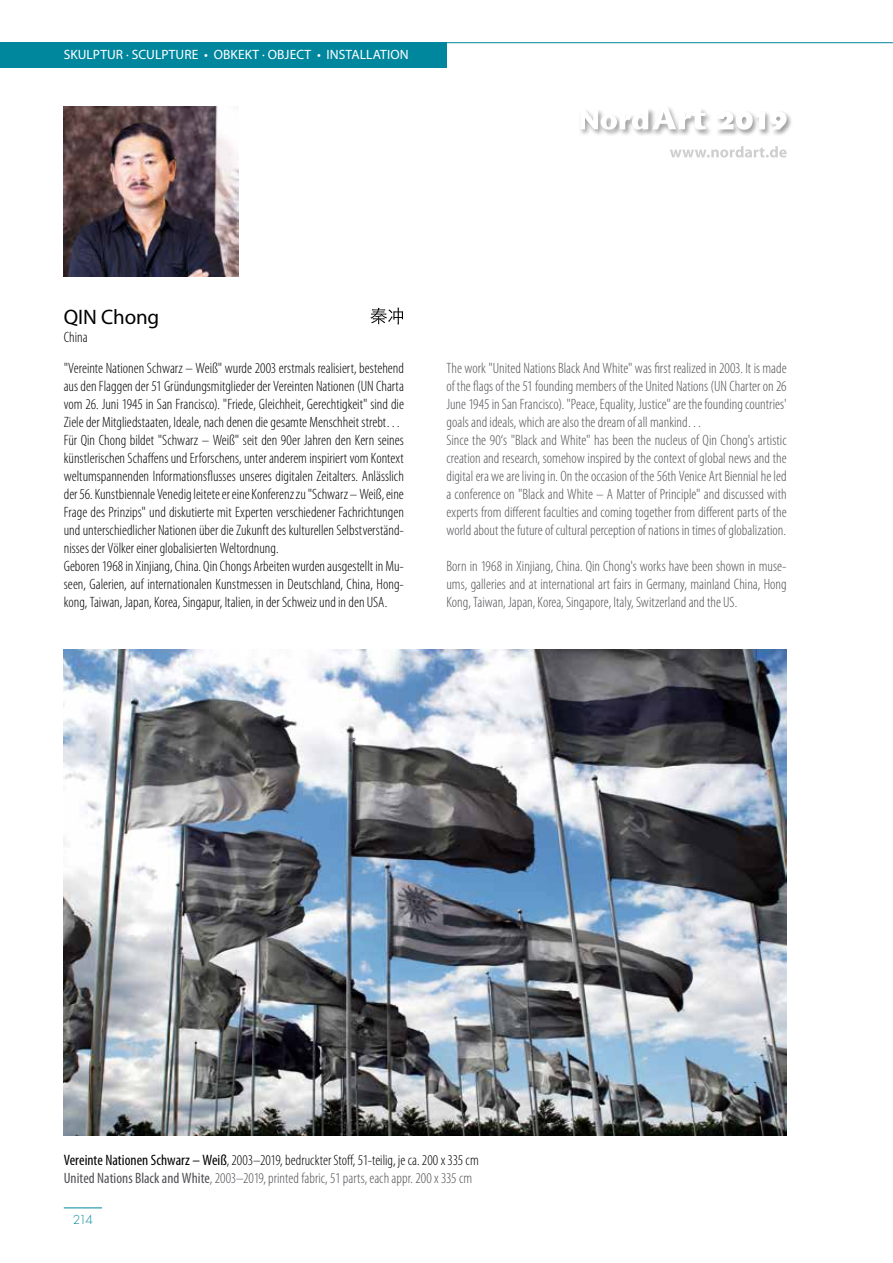
<style>
.page{position:relative;width:893px;height:1263px;background:#fff}
.page>*{position:absolute;margin:0;border:0;box-sizing:border-box;transform-origin:0 0}
.t1{font:21px "Myriad Pro";letter-spacing:-.005em;color:#000}
.t2{font:300 condensed 15px/18px "Myriad Pro";color:#000}
.t3{font:300 condensed 15px/18px "Myriad Pro";color:#514f53}
.t4{font:13.5px "Myriad Pro";letter-spacing:.005em;color:#fff}
.t5{font:300 12px "Futura Std";color:#00879e}
.s1{font-weight:400;font-size:15.15px}
.s2{font-weight:400;color:#514f53}
.s3{color:#514f53}
</style>
<div class="page">
<div style="left:0;top:43px;width:446px;height:25px;background:#00879e"></div>
<hr style="left:446px;top:42px;width:447px;height:1px;background:#00879e">
<hr style="left:64px;top:1207px;width:38px;height:1px;background:#00879e">
<div style="left:715px;top:111px;width:78px;height:26px;background:#000;opacity:.75"></div>
<svg style="left:716px;top:111px;width:71px;height:19px"></svg>
<svg style="left:670px;top:146px;width:117px;height:12px"></svg>
<div style="left:579px;top:107px;width:77px;height:30px;background:#000;opacity:.75"></div>
<div style="left:651px;top:105px;width:62px;height:32px;background:#000;opacity:.75"></div>
<svg style="left:580px;top:106px;width:126px;height:24px"></svg>
<svg style="left:370px;top:308px;width:33px;height:16px"></svg>
<img style="left:64px;top:650px;width:722px;height:486px">
<img style="left:64px;top:106px;width:175px;height:170px">
<p class="t4" style="left:64px;top:46px;width:346px">SKULPTUR · SCULPTURE • OBKEKT · OBJECT • INSTALLATION</p>
<h1 class="t1" style="left:64px;top:304px;width:97px">QIN Chong</h1>
<p class="t2" style="left:64px;top:322px;width:342px;line-height:30.5px">China<br>"Vereinte Nationen Schwarz – Weiß" wurde 2003 erstmals realisiert, bestehend</p>
<p class="t2" style="left:64px;top:377px;width:342px">aus den Flaggen der 51 Gründungsmitglieder der Vereinten Nationen (UN Charta vom 26. Juni 1945 in San Francisco). "Friede, Gleichheit, Gerechtigkeit" sind die Ziele der Mitgliedstaaten, Ideale, nach denen die gesamte Menschheit strebt… Für Qin Chong bildet "Schwarz – Weiß" seit den 90er Jahren den Kern seines künstlerischen Schaffens und Erforschens, unter anderem inspiriert vom Kontext weltumspannenden Informationsflusses unseres digitalen Zeitalters. Anlässlich der 56. Kunstbiennale Venedig leitete er eine Konferenz zu "Schwarz – Weiß, eine Frage des Prinzips" und diskutierte mit Experten verschiedener Fachrichtungen und unterschiedlicher Nationen über die Zukunft des kulturellen Selbstverständ&shy;nisses der Völker einer globalisierten Weltordnung.<br>Geboren 1968 in Xinjiang, China. Qin Chongs Arbeiten wurden ausgestellt in Mu&shy;seen, Galerien, auf internationalen Kunstmessen in Deutschland, China, Hong&shy;kong, Taiwan, Japan, Korea, Singapur, Italien, in der Schweiz und in den USA.</p>
<p class="t3" style="left:446px;top:359px;width:342px">The work "United Nations Black And White" was first realized in 2003. It is made of the flags of the 51 founding members of the United Nations (UN Charter on 26<br>June 1945 in San Francisco). "Peace, Equality, Justice" are the founding countries' goals and ideals, which are also the dream of all mankind…<br>Since the 90‘s "Black and White" has been the nucleus of Qin Chong's artistic creation and research, somehow inspired by the context of global news and the digital era we are living in. On the occasion of the 56th Venice Art Biennial he led a conference on "Black and White – A Matter of Principle" and discussed with experts from different faculties and coming together from different parts of the world about the future of cultural perception of nations in times of globalization.</p>
<p class="t3" style="left:446px;top:557px;width:342px;text-align:justify">Born in 1968 in Xinjiang, China. Qin Chong's works have been shown in muse&shy;ums, galleries and at international art fairs in Germany, mainland China, Hong Kong, Taiwan, Japan, Korea, Singapore, Italy, Switzerland and the US.</p>
<p class="t2" style="left:64px;top:1151px;width:416px"><span class="s1">Vereinte Nationen Schwarz – Weiß</span>, 2003–2019, bedruckter Stoff, 51-teilig, je ca. 200 x 335 cm<br><span class="s2">United Nations Black and White</span><span class="s3">, 2003–2019, printed fabric, 51 parts, each appr. 200 x 335 cm</span></p>
<p class="t5" style="left:73px;top:1212px;width:22px">214</p>
</div>
